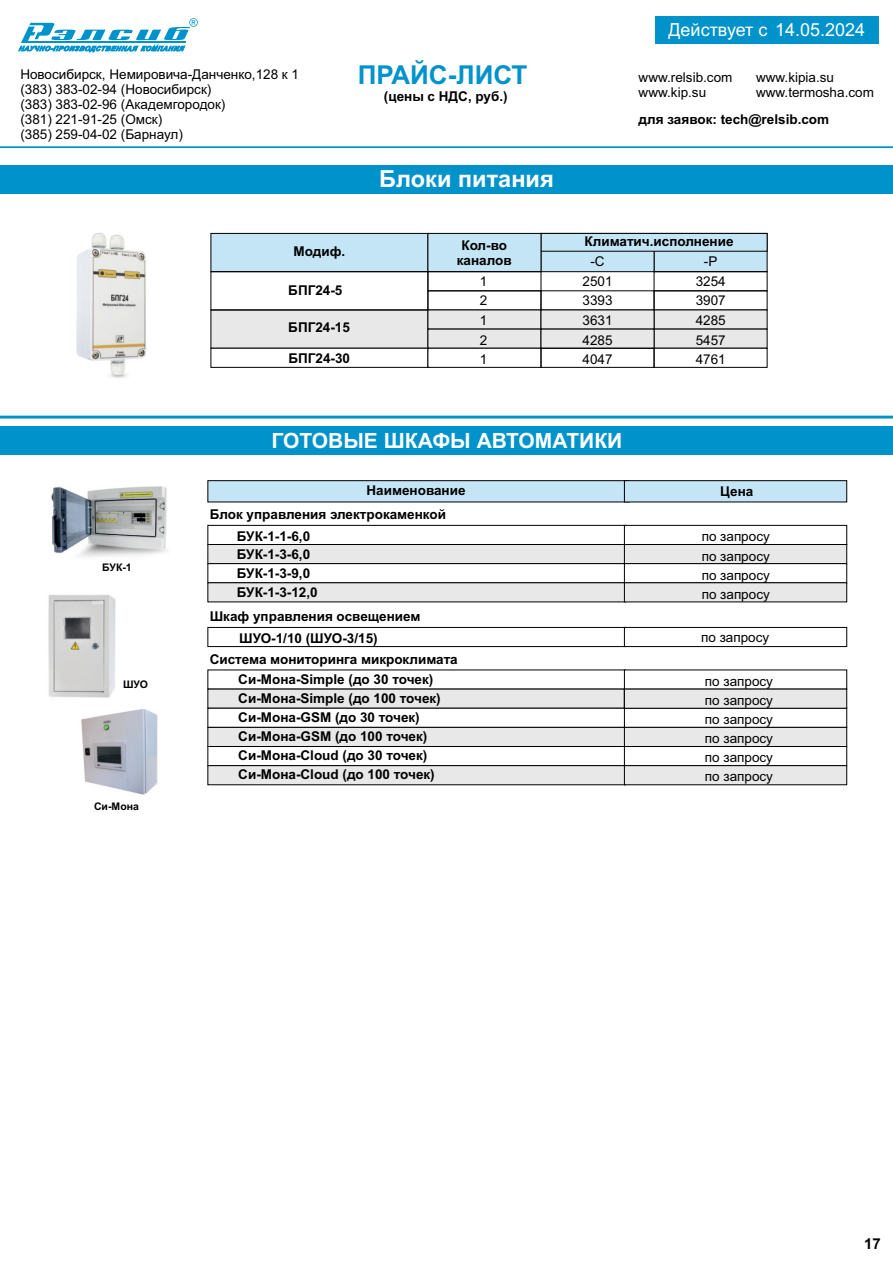
<style>
.page{position:relative;width:893px;height:1263px;background:#fff}
.page>*{position:absolute;margin:0;border:0;box-sizing:border-box;transform-origin:0 0}
.t1{font:700 26.1px "Arial";color:#0093cb}
.t2{font:700 23.55px "Arial";color:#fff}
.t3{font:700 21px "Arial";color:#fff}
.t4{font:18px "Arial";color:#fff}
.t5{font:700 15px "Arial";color:#000}
.t6{font:700 13.5px/18.9px "Arial";color:#000}
.t7{font:13.5px/19.6px "Arial";color:#000;text-align:justify}
.t8{font:700 10.5px "Arial";color:#000}
</style>
<div class="page">
<div style="left:0;top:165px;width:893px;height:28px;background:#0093cb"></div>
<hr style="left:0;top:146px;width:893px;height:2px;background:#0093cb">
<svg style="left:18px;top:18px;width:180px;height:34px"></svg>
<svg style="left:207px;top:480px;width:641px;height:23px;background:#b3d0df"></svg>
<svg style="left:207px;top:524px;width:641px;height:79px"></svg>
<hr style="left:0;top:416px;width:893px;height:2px;background:#0093cb">
<div style="left:0;top:426px;width:893px;height:28px;background:#0093cb"></div>
<img style="left:51px;top:486px;width:116px;height:71px">
<img style="left:81px;top:708px;width:77px;height:87px">
<div style="left:654px;top:290px;width:113px;height:20px;border:1px solid #000"></div>
<svg style="left:210px;top:233px;width:558px;height:40px;background:#b9d8e8"></svg>
<div style="left:210px;top:271px;width:218px;height:39px;border:1px solid #000"></div>
<div style="left:427px;top:271px;width:114px;height:20px;border:1px solid #000"></div>
<div style="left:427px;top:290px;width:114px;height:20px;border:1px solid #000"></div>
<svg style="left:210px;top:309px;width:558px;height:59px"></svg>
<div style="left:541px;top:348px;width:113px;height:20px;border:1px solid #000"></div>
<img style="left:76px;top:232px;width:70px;height:146px">
<svg style="left:207px;top:669px;width:641px;height:117px"></svg>
<svg style="left:207px;top:627px;width:641px;height:20px"></svg>
<img style="left:48px;top:595px;width:68px;height:103px">
<div style="left:655px;top:16px;width:224px;height:27px;background:#0093cb"></div>
<p class="t7" style="left:20px;top:67px;width:280px;line-height:15.1px;text-align:left">Новосибирск, Немировича-Данченко,128 к 1 (383) 383-02-94 (Новосибирск)<br>(383) 383-02-96 (Академгородок)<br>(381) 221-91-25 (Омск)<br>(385) 259-04-02 (Барнаул)</p>
<h1 class="t1" style="left:358px;top:65px;width:171px">ПРАЙС-ЛИСТ</h1>
<p class="t6" style="left:384px;top:88px;width:125px">(цены с НДС, руб.)</p>
<h2 class="t2" style="left:379px;top:170px;width:176px">Блоки питания</h2>
<h3 class="t4" style="left:668px;top:23px;width:198px">Действует с 14.05.2024</h3>
<p class="t7" style="left:639px;top:71px;width:95px;line-height:15.1px">www.relsib.com www.kip.su</p>
<p class="t7" style="left:756px;top:71px;width:119px;line-height:15.1px">www.kipia.su www.termosha.com</p>
<p class="t6" style="left:639px;top:112px;width:192px">для заявок: tech@relsib.com</p>
<p class="t6" style="left:294px;top:243px;width:53px">Модиф.</p>
<p class="t6" style="left:288px;top:282px;width:56px">БПГ24-5</p>
<p class="t6" style="left:288px;top:319px;width:63px">БПГ24-15</p>
<p class="t6" style="left:288px;top:350px;width:63px">БПГ24-30</p>
<p class="t6" style="left:457px;top:239px;width:56px;line-height:15.1px;text-align:center">Кол-во каналов</p>
<p class="t6" style="left:585px;top:233px;width:150px">Климатич.исполнение</p>
<p class="t7" style="left:590px;top:253px;width:16px">-С</p>
<p class="t7" style="left:704px;top:253px;width:15px">-Р</p>
<p class="t7" style="left:480px;top:272px;width:9px">1<br>2<br>1<br>2<br>1</p>
<p class="t7" style="left:583px;top:272px;width:32px">2501<br>3393<br>3631<br>4285<br>4047</p>
<p class="t7" style="left:696px;top:272px;width:32px">3254<br>3907<br>4285<br>5457<br>4761</p>
<p class="t8" style="left:102px;top:564px;width:31px">БУК-1</p>
<p class="t8" style="left:123px;top:680px;width:26px">ШУО</p>
<p class="t8" style="left:94px;top:802px;width:46px">Си-Мона</p>
<h3 class="t3" style="left:272px;top:432px;width:352px">ГОТОВЫЕ ШКАФЫ АВТОМАТИКИ</h3>
<p class="t6" style="left:367px;top:482px;width:101px">Наименование</p>
<p class="t6" style="left:720px;top:483px;width:35px">Цена</p>
<p class="t7" style="left:702px;top:528px;width:70px;line-height:19px">по запросу по запросу по запросу по запросу</p>
<p class="t6" style="left:210px;top:506px;width:238px">Блок управления электрокаменкой</p>
<p class="t6" style="left:237px;top:527px;width:82px">БУК-1-1-6,0<br>БУК-1-3-6,0<br>БУК-1-3-9,0<br>БУК-1-3-12,0</p>
<p class="t6" style="left:239px;top:607px;width:183px;line-height:21.5px;text-indent:-29px">Шкаф управления освещением<br>ШУО-1/10 (ШУО-3/15)</p>
<p class="t6" style="left:210px;top:651px;width:250px">Система мониторинга микроклимата</p>
<p class="t6" style="left:238px;top:671px;width:204px">Си-Мона-Simple (до 30 точек)<br>Си-Мона-Simple (до 100 точек)<br>Си-Мона-GSM (до 30 точек)<br>Си-Мона-GSM (до 100 точек)<br>Си-Мона-Сloud (до 30 точек)<br>Си-Мона-Сloud (до 100 точек)</p>
<p class="t7" style="left:701px;top:628px;width:70px">по запросу</p>
<p class="t7" style="left:705px;top:673px;width:70px;line-height:19px">по запросу по запросу по запросу по запросу по запросу по запросу</p>
<p class="t5" style="left:864px;top:1238px;width:18px">17</p>
</div>
